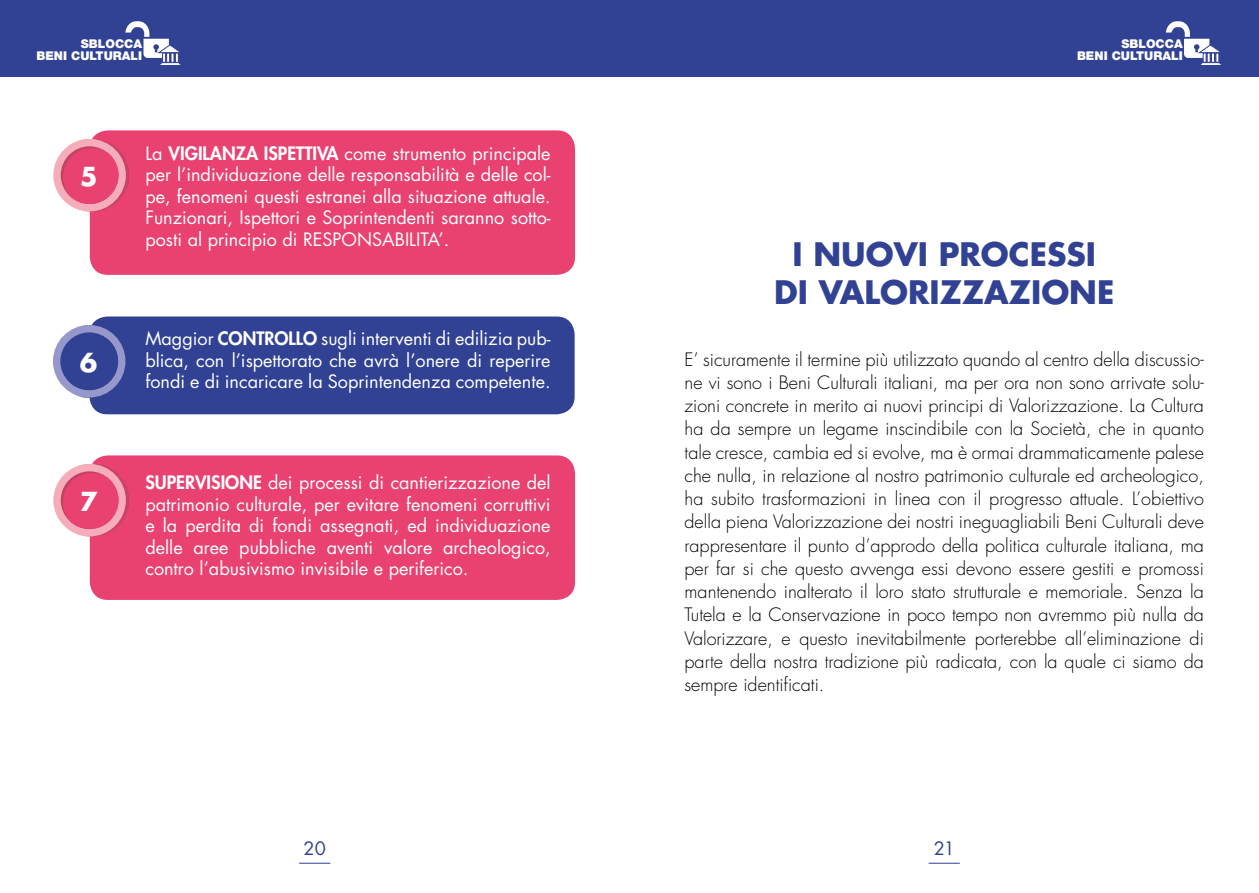
<style>
.page{position:relative;width:1259px;height:893px;background:#fff}
.page>*{position:absolute;margin:0;border:0;box-sizing:border-box;transform-origin:0 0}
.t1{font:700 31.5px/37.8px "Futura Std";color:#314194;text-align:center}
.t2{font:700 25.5px "Futura Std";color:#fff}
.t3{font:300 18px/23.2px "Futura Std";color:#000;text-align:justify}
.t4{font:18px/21.6px "Futura Std";color:#fff;text-align:justify}
.t5{font:18px "Futura Std";color:#314194}
.t6{font:900 12.15px/12.3px "Helvetica Neue LT Std";color:#fff;text-align:right}
.s1{font-weight:800}
</style>
<div class="page">
<div style="left:0;top:0;width:1259px;height:77px;background:#314194"></div>
<svg style="left:1166px;top:21px;width:55px;height:44px"></svg>
<svg style="left:125px;top:21px;width:56px;height:44px"></svg>
<hr style="left:928px;top:863px;width:32px;height:1px;background:#314194">
<hr style="left:299px;top:863px;width:31px;height:1px;background:#314194">
<div style="left:90px;top:130px;width:485px;height:145px;background:#e94271;border-radius:18px"></div>
<div style="left:90px;top:455px;width:485px;height:145px;background:#e94271;border-radius:18px"></div>
<div style="left:56px;top:139px;width:73px;height:72px;background:#c2435f;opacity:.75"></div>
<svg style="left:53px;top:139px;width:73px;height:72px"></svg>
<div style="left:56px;top:464px;width:73px;height:72px;background:#c2435f;opacity:.75"></div>
<div style="left:53px;top:464px;width:73px;height:72px;background:#f5adb9;border-radius:50%"></div>
<svg style="left:63px;top:148px;width:55px;height:62px"></svg>
<svg style="left:63px;top:473px;width:55px;height:56px;background:#e9537b"></svg>
<div style="left:89px;top:316px;width:485px;height:98px;background:#314194;border-radius:18px"></div>
<div style="left:55px;top:325px;width:73px;height:73px;background:#314194;opacity:.75"></div>
<div style="left:53px;top:325px;width:72px;height:73px;background:#9697cb;border-radius:50%"></div>
<svg style="left:60px;top:332px;width:58px;height:58px"></svg>
<svg style="left:63px;top:334px;width:55px;height:69px"></svg>
<p class="t6" style="left:37px;top:37px;width:107px">SBLOCCA<br>BENI CULTURALI</p>
<h2 class="t2" style="left:80px;top:159px;width:19px">5</h2>
<h2 class="t2" style="left:80px;top:345px;width:19px">6</h2>
<h2 class="t2" style="left:80px;top:484px;width:19px">7</h2>
<p class="t4" style="left:145px;top:142px;width:407px">La <span class="s1">VIGILANZA ISPETTIVA</span> come strumento principale per l’individuazione delle responsabilità e delle col&shy;pe, fenomeni questi estranei alla situazione attuale.<br>Funzionari, Ispettori e Soprintendenti saranno sotto&shy;posti al principio di RESPONSABILITA’.</p>
<p class="t4" style="left:145px;top:328px;width:407px">Maggior <span class="s1">CONTROLLO</span> sugli interventi di edilizia pub&shy;blica, con l’ispettorato che avrà l’onere di reperire fondi e di incaricare la Soprintendenza competente.</p>
<p class="t4" style="left:145px;top:472px;width:407px"><span class="s1">SUPERVISIONE</span> dei processi di cantierizzazione del patrimonio culturale, per evitare fenomeni corruttivi e la perdita di fondi assegnati, ed individuazione delle aree pubbliche aventi valore archeologico, contro l’abusivismo invisibile e periferico.</p>
<p class="t6" style="left:1077px;top:37px;width:107px">SBLOCCA<br>BENI CULTURALI</p>
<h1 class="t1" style="left:774px;top:235px;width:342px">I NUOVI PROCESSI<br>DI VALORIZZAZIONE</h1>
<p class="t3" style="left:684px;top:348px;width:521px">E’ sicuramente il termine più utilizzato quando al centro della discussio&shy;ne vi sono i Beni Culturali italiani, ma per ora non sono arrivate solu&shy;zioni concrete in merito ai nuovi principi di Valorizzazione. La Cultura ha da sempre un legame inscindibile con la Società, che in quanto tale cresce, cambia ed si evolve, ma è ormai drammaticamente palese che nulla, in relazione al nostro patrimonio culturale ed archeologico, ha subito trasformazioni in linea con il progresso attuale. L’obiettivo della piena Valorizzazione dei nostri ineguagliabili Beni Culturali deve rappresentare il punto d’approdo della politica culturale italiana, ma per far si che questo avvenga essi devono essere gestiti e promossi mantenendo inalterato il loro stato strutturale e memoriale. Senza la Tutela e la Conservazione in poco tempo non avremmo più nulla da Valorizzare, e questo inevitabilmente porterebbe all’eliminazione di parte della nostra tradizione più radicata, con la quale ci siamo da sempre identificati.</p>
<p class="t5" style="left:303px;top:837px;width:24px">20</p>
<p class="t5" style="left:933px;top:837px;width:23px">21</p>
</div>
